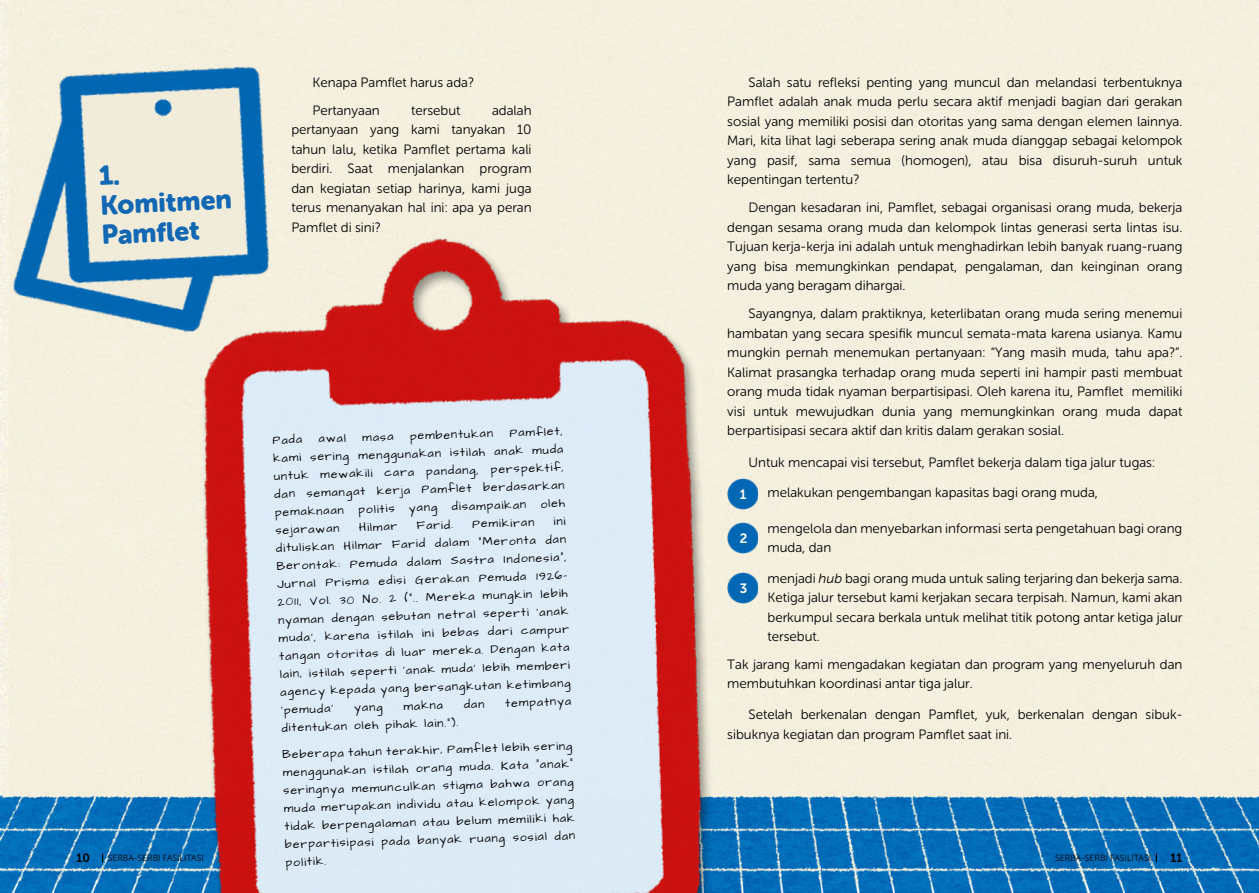
<style>
.page{position:relative;width:1259px;height:893px;background:#fff}
.page>*{position:absolute;margin:0;border:0;box-sizing:border-box;transform-origin:0 0}
.t1{font:27px/29.5px "Museo Sans Rounded 900";color:#1268b3}
.t2{font:13.5px/19.5px "Museo Sans Rounded 300";color:#000;text-align:justify}
.t3{font:13.5px "Museo Sans Rounded 700";color:#fff}
.t4{font:12px/17.9px "Architects Daughter";color:#000;text-align:justify}
.t5{font:12px "Museo Sans Rounded 700";color:#000}
.t6{font:9px "Museo Sans Rounded 300";color:#000}
.s1{font-style:italic}
</style>
<div class="page">
<img style="left:0;top:0;width:1259px;height:893px">
<img style="left:165px;top:169px;width:583px;height:724px">
<svg style="left:1155px;top:854px;width:2px;height:8px"></svg>
<img style="left:7px;top:20px;width:280px;height:337px">
<img style="left:727px;top:478px;width:31px;height:32px">
<img style="left:727px;top:522px;width:31px;height:32px">
<img style="left:727px;top:572px;width:31px;height:32px">
<svg style="left:464px;top:698px;width:20px;height:10px"></svg>
<p class="t2" style="left:313px;top:68px;width:163px;line-height:28px">Kenapa Pamflet harus ada?<br>Pertanyaan</p>
<p class="t2" style="left:727px;top:72px;width:457px;text-indent:21px">Salah satu refleksi penting yang muncul dan melandasi terbentuknya Pamflet adalah anak muda perlu secara aktif menjadi bagian dari gerakan sosial yang memiliki posisi dan otoritas yang sama dengan elemen lainnya.<br>Mari, kita lihat lagi seberapa sering anak muda dianggap sebagai kelompok yang pasif, sama semua (homogen), atau bisa disuruh-suruh untuk kepentingan tertentu?</p>
<p class="t2" style="left:727px;top:198px;width:456px;text-indent:21px">Dengan kesadaran ini, Pamflet, sebagai organisasi orang muda, bekerja dengan sesama orang muda dan kelompok lintas generasi serta lintas isu.<br>Tujuan kerja-kerja ini adalah untuk menghadirkan lebih banyak ruang-ruang yang bisa memungkinkan pendapat, pengalaman, dan keinginan orang muda yang beragam dihargai.</p>
<p class="t2" style="left:727px;top:304px;width:457px;text-indent:21px">Sayangnya, dalam praktiknya, keterlibatan orang muda sering menemui hambatan yang secara spesifik muncul semata-mata karena usianya. Kamu mungkin pernah menemukan pertanyaan: “Yang masih muda, tahu apa?”.<br>Kalimat prasangka terhadap orang muda seperti ini hampir pasti membuat orang muda tidak nyaman berpartisipasi. Oleh karena itu, Pamflet memiliki visi untuk mewujudkan dunia yang memungkinkan orang muda dapat berpartisipasi secara aktif dan kritis dalam gerakan sosial.</p>
<p class="t2" style="left:291px;top:100px;width:242px;text-indent:201px">adalah pertanyaan yang kami tanyakan 10 tahun lalu, ketika Pamflet pertama kali berdiri. Saat menjalankan program dan kegiatan setiap harinya, kami juga terus menanyakan hal ini: apa ya peran Pamflet di sini?</p>
<p class="t2" style="left:411px;top:100px;width:51px">tersebut</p>
<h1 class="t1" style="left:98px;top:161px;width:133px;rotate:-3deg">1.<br>Komitmen<br>Pamfl et</h1>
<p class="t4" style="left:272px;top:433px;width:292px;text-indent:237px;rotate:-2deg">Pamflet, kami sering menggunakan istilah anak muda untuk mewakili cara pandang, perspektif, dan semangat kerja Pamflet berdasarkan pemaknaan politis yang disampaikan oleh sejarawan</p>
<p class="t4" style="left:272px;top:432px;width:31px;rotate:-2deg">Pada</p>
<p class="t4" style="left:318px;top:430px;width:29px;rotate:-2deg">awal</p>
<p class="t4" style="left:362px;top:429px;width:32px;rotate:-2deg">masa</p>
<p class="t4" style="left:410px;top:427px;width:84px;rotate:-2deg">pembentukan</p>
<p class="t2" style="left:748px;top:453px;width:408px">Untuk mencapai visi tersebut, Pamflet bekerja dalam tiga jalur tugas:</p>
<p class="t3" style="left:740px;top:487px;width:8px">1</p>
<p class="t2" style="left:767px;top:482px;width:332px">melakukan pengembangan kapasitas bagi orang muda,</p>
<p class="t2" style="left:767px;top:519px;width:416px">mengelola dan menyebarkan informasi serta pengetahuan bagi orang muda, dan</p>
<p class="t4" style="left:274px;top:523px;width:292px;text-indent:279px;rotate:-2deg">ini dituliskan Hilmar Farid dalam “Meronta dan Berontak: Pemuda dalam Sastra Indonesia”, Jurnal Prisma edisi Gerakan Pemuda 1926- 2011, Vol. 30 No. 2 (“.. Mereka mungkin lebih nyaman dengan sebutan netral seperti ‘anak muda’, karena istilah ini bebas dari campur tangan otoritas di luar mereka. Dengan kata lain, istilah seperti ‘anak muda’ lebih memberi agency kepada yang bersangkutan ketimbang ‘pemuda’</p>
<p class="t4" style="left:359px;top:519px;width:40px;rotate:-2deg">Hilmar</p>
<p class="t4" style="left:416px;top:517px;width:38px;rotate:-2deg">Farid.</p>
<p class="t4" style="left:472px;top:516px;width:63px;rotate:-2deg">Pemikiran</p>
<p class="t3" style="left:740px;top:530px;width:9px">2</p>
<p class="t2" style="left:767px;top:569px;width:416px">menjadi <span class="s1">hub</span> bagi orang muda untuk saling terjaring dan bekerja sama.<br>Ketiga jalur tersebut kami kerjakan secara terpisah. Namun, kami akan berkumpul secara berkala untuk melihat titik potong antar ketiga jalur tersebut.</p>
<p class="t3" style="left:740px;top:580px;width:9px">3</p>
<p class="t2" style="left:727px;top:654px;width:456px">Tak jarang kami mengadakan kegiatan dan program yang menyeluruh dan membutuhkan koordinasi antar tiga jalur.</p>
<p class="t4" style="left:354px;top:699px;width:30px;rotate:-2deg">yang</p>
<p class="t4" style="left:403px;top:698px;width:41px;rotate:-2deg">makna</p>
<p class="t4" style="left:505px;top:695px;width:67px;rotate:-2deg">tempatnya</p>
<p class="t4" style="left:281px;top:720px;width:178px;rotate:-2deg">ditentukan oleh pihak lain.”).</p>
<p class="t4" style="left:282px;top:746px;width:292px;rotate:-2deg">Beberapa tahun terakhir, Pamflet lebih sering menggunakan istilah orang muda. Kata “anak” seringnya memunculkan stigma bahwa orang muda merupakan individu atau kelompok yang tidak berpengalaman atau belum memiliki hak berpartisipasi pada banyak ruang sosial dan politik.</p>
<p class="t2" style="left:727px;top:705px;width:456px;text-indent:21px">Setelah berkenalan dengan Pamflet, yuk, berkenalan dengan sibuk&shy;sibuknya kegiatan dan program Pamflet saat ini.</p>
<p class="t5" style="left:77px;top:852px;width:15px">10</p>
<p class="t6" style="left:108px;top:853px;width:97px">SERBA-SERBI FASILITASI</p>
<p class="t6" style="left:1055px;top:853px;width:97px">SERBA-SERBI FASILITASI</p>
<p class="t5" style="left:1170px;top:851px;width:13px">11</p>
</div>
